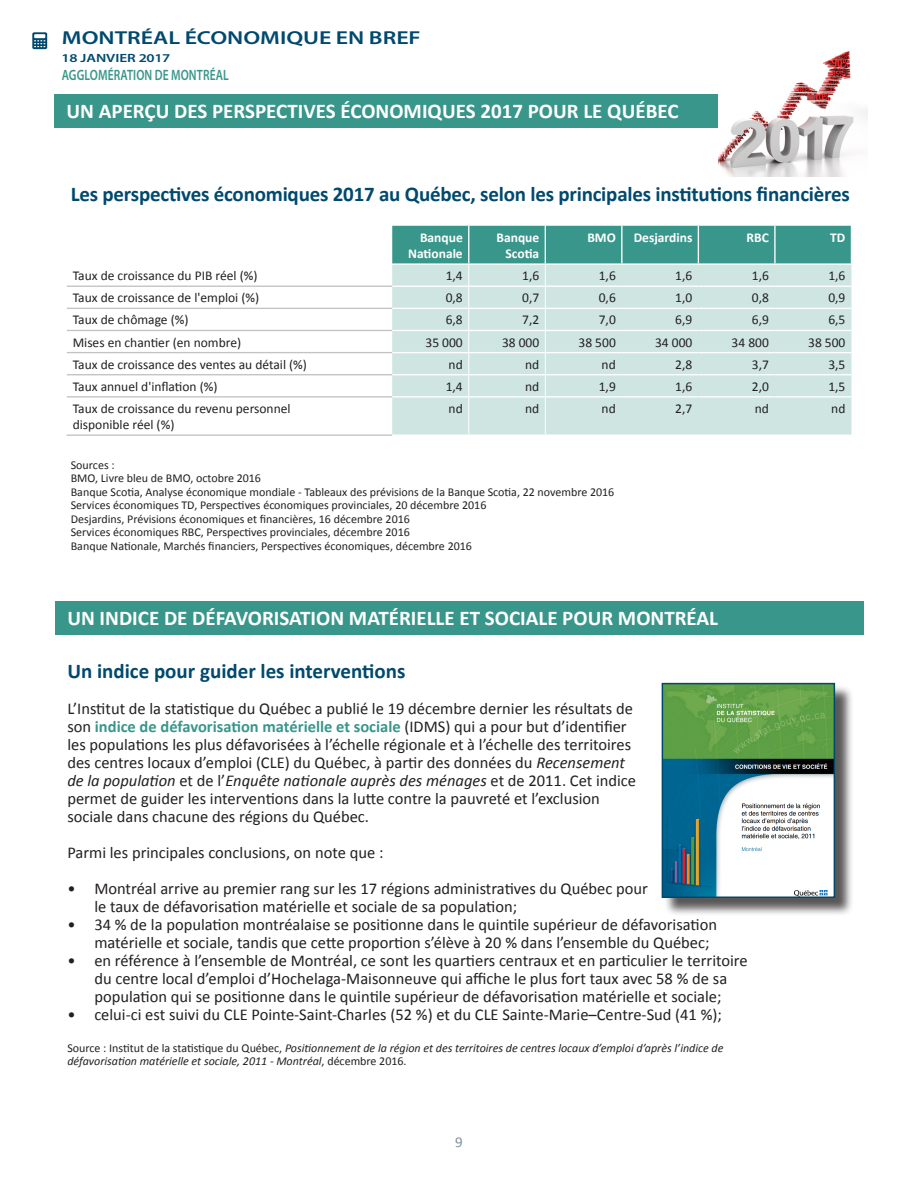
<style>
.page{position:relative;width:918px;height:1188px;background:#fff}
.page>*{position:absolute;margin:0;border:0;box-sizing:border-box;transform-origin:0 0}
.t1{font:700 21px "Calibri";letter-spacing:-.01em;color:#00496e}
.t2{font:700 21px "Calibri";color:#fff}
.t3{font:600 18.75px "Myriad Pro";color:#00496e;scale:1.27 1}
.t4{font:16.5px/18px "Calibri";color:#231f20}
.t5{font:600 15px "Myriad Pro";letter-spacing:.01em;color:#39968b;scale:.77 1}
.t6{font:15px "Calibri";color:#7c929e}
.t7{font:13.5px "Calibri";color:#231f20}
.t8{font:700 13.5px/16.2px "Calibri";color:#fff;text-align:right}
.t9{font:12px "Calibri";color:#231f20}
.t10{font:italic 12px/13.5px "Calibri";color:#231f20}
.t11{font:600 12px "Myriad Pro";color:#00496e;scale:1.27 1}
.s1{font-weight:700;color:#39968b}
.s2{font-style:italic}
.s3{font-style:normal}
</style>
<div class="page">
<svg style="left:32px;top:32px;width:15px;height:17px"></svg>
<div style="left:54px;top:94px;width:809px;height:34px;background:#39968b"></div>
<div style="left:55px;top:601px;width:809px;height:34px;background:#39968b"></div>
<div style="left:664px;top:685px;width:190px;height:232px;background:#231f20;opacity:.75"></div>
<img style="left:665px;top:686px;width:167px;height:209px">
<div style="left:662px;top:683px;width:173px;height:215px;border:2px solid #00496e"></div>
<svg style="left:67px;top:285px;width:325px;height:150px"></svg>
<div style="left:392px;top:397px;width:459px;height:38px;background:#cee5e2"></div>
<hr style="left:67px;top:286px;width:325px;height:1px;background:#c2c3c6">
<hr style="left:67px;top:308px;width:325px;height:1px;background:#c2c3c6">
<hr style="left:67px;top:330px;width:325px;height:1px;background:#c2c3c6">
<hr style="left:67px;top:352px;width:325px;height:1px;background:#c2c3c6">
<hr style="left:67px;top:374px;width:325px;height:1px;background:#c2c3c6">
<hr style="left:67px;top:396px;width:325px;height:2px;background:#c2c3c6">
<hr style="left:67px;top:435px;width:325px;height:1px;background:#c2c3c6">
<hr style="left:392px;top:396px;width:77px;height:2px;background:#fff">
<hr style="left:775px;top:396px;width:76px;height:2px;background:#fff">
<hr style="left:469px;top:396px;width:76px;height:2px;background:#fff">
<hr style="left:545px;top:396px;width:77px;height:2px;background:#fff">
<hr style="left:622px;top:396px;width:76px;height:2px;background:#fff">
<hr style="left:699px;top:396px;width:76px;height:2px;background:#fff">
<svg style="left:392px;top:226px;width:459px;height:171px;background:#b0d5d0"></svg>
<hr style="left:469px;top:397px;width:1px;height:38px;background:#fff">
<hr style="left:545px;top:397px;width:1px;height:38px;background:#fff">
<img style="left:719px;top:51px;width:148px;height:126px">
<p class="t3" style="left:62px;top:26px;width:284px">MONTRÉAL ÉCONOMIQUE EN BREF</p>
<p class="t11" style="left:62px;top:50px;width:87px">18 JANVIER 2017</p>
<p class="t5" style="left:62px;top:65px;width:218px">AGGLOMÉRATION DE MONTRÉAL</p>
<p class="t2" style="left:66px;top:98px;width:613px">UN APERÇU DES PERSPECTIVES ÉCONOMIQUES 2017 POUR LE QUÉBEC</p>
<p class="t1" style="left:71px;top:181px;width:781px">Les perspectives économiques 2017 au Québec, selon les principales institutions financières</p>
<p class="t8" style="left:408px;top:229px;width:56px">Banque<br>Nationale</p>
<p class="t8" style="left:497px;top:229px;width:44px">Banque<br>Scotia</p>
<p class="t8" style="left:587px;top:229px;width:30px">BMO</p>
<p class="t8" style="left:634px;top:229px;width:60px">Desjardins</p>
<p class="t8" style="left:747px;top:229px;width:24px">RBC</p>
<p class="t8" style="left:830px;top:229px;width:17px">TD</p>
<p class="t7" style="left:73px;top:267px;width:186px">Taux de croissance du PIB réel (%)</p>
<p class="t7" style="left:446px;top:267px;width:19px">1,4</p>
<p class="t7" style="left:522px;top:267px;width:19px">1,6</p>
<p class="t7" style="left:599px;top:267px;width:19px">1,6</p>
<p class="t7" style="left:675px;top:267px;width:19px">1,6</p>
<p class="t7" style="left:752px;top:267px;width:19px">1,6</p>
<p class="t7" style="left:828px;top:267px;width:19px">1,6</p>
<p class="t7" style="left:73px;top:289px;width:188px">Taux de croissance de l'emploi (%)</p>
<p class="t7" style="left:446px;top:289px;width:19px">0,8</p>
<p class="t7" style="left:522px;top:289px;width:19px">0,7</p>
<p class="t7" style="left:599px;top:289px;width:19px">0,6</p>
<p class="t7" style="left:675px;top:289px;width:19px">1,0</p>
<p class="t7" style="left:752px;top:289px;width:19px">0,8</p>
<p class="t7" style="left:828px;top:289px;width:19px">0,9</p>
<p class="t7" style="left:73px;top:311px;width:117px">Taux de chômage (%)</p>
<p class="t7" style="left:446px;top:311px;width:19px">6,8</p>
<p class="t7" style="left:522px;top:311px;width:19px">7,2</p>
<p class="t7" style="left:599px;top:311px;width:19px">7,0</p>
<p class="t7" style="left:675px;top:311px;width:19px">6,9</p>
<p class="t7" style="left:752px;top:311px;width:19px">6,9</p>
<p class="t7" style="left:828px;top:311px;width:19px">6,5</p>
<p class="t7" style="left:73px;top:334px;width:170px">Mises en chantier (en nombre)</p>
<p class="t7" style="left:426px;top:334px;width:39px">35 000</p>
<p class="t7" style="left:502px;top:334px;width:39px">38 000</p>
<p class="t7" style="left:579px;top:334px;width:39px">38 500</p>
<p class="t7" style="left:655px;top:334px;width:39px">34 000</p>
<p class="t7" style="left:732px;top:334px;width:39px">34 800</p>
<p class="t7" style="left:808px;top:334px;width:39px">38 500</p>
<p class="t7" style="left:73px;top:356px;width:236px">Taux de croissance des ventes au détail (%)</p>
<p class="t7" style="left:449px;top:356px;width:16px">nd</p>
<p class="t7" style="left:525px;top:356px;width:16px">nd</p>
<p class="t7" style="left:602px;top:356px;width:16px">nd</p>
<p class="t7" style="left:675px;top:356px;width:19px">2,8</p>
<p class="t7" style="left:752px;top:356px;width:19px">3,7</p>
<p class="t7" style="left:828px;top:356px;width:19px">3,5</p>
<p class="t7" style="left:73px;top:378px;width:146px">Taux annuel d'inflation (%)</p>
<p class="t7" style="left:446px;top:378px;width:19px">1,4</p>
<p class="t7" style="left:525px;top:378px;width:16px">nd</p>
<p class="t7" style="left:599px;top:378px;width:19px">1,9</p>
<p class="t7" style="left:675px;top:378px;width:19px">1,6</p>
<p class="t7" style="left:752px;top:378px;width:19px">2,0</p>
<p class="t7" style="left:828px;top:378px;width:19px">1,5</p>
<p class="t7" style="left:73px;top:400px;width:219px">Taux de croissance du revenu personnel</p>
<p class="t7" style="left:73px;top:416px;width:103px">disponible réel (%)</p>
<p class="t7" style="left:449px;top:400px;width:16px">nd</p>
<p class="t7" style="left:525px;top:400px;width:16px">nd</p>
<p class="t7" style="left:602px;top:400px;width:16px">nd</p>
<p class="t7" style="left:675px;top:400px;width:19px">2,7</p>
<p class="t7" style="left:755px;top:400px;width:16px">nd</p>
<p class="t7" style="left:831px;top:400px;width:16px">nd</p>
<p class="t9" style="left:71px;top:457px;width:45px">Sources :</p>
<p class="t9" style="left:71px;top:471px;width:192px">BMO, Livre bleu de BMO, octobre 2016</p>
<p class="t9" style="left:71px;top:484px;width:545px">Banque Scotia, Analyse économique mondiale - Tableaux des prévisions de la Banque Scotia, 22 novembre 2016</p>
<p class="t9" style="left:71px;top:498px;width:417px">Services économiques TD, Perspectives économiques provinciales, 20 décembre 2016</p>
<p class="t9" style="left:71px;top:511px;width:341px">Desjardins, Prévisions économiques et financières, 16 décembre 2016</p>
<p class="t9" style="left:71px;top:525px;width:341px">Services économiques RBC, Perspectives provinciales, décembre 2016</p>
<p class="t9" style="left:71px;top:538px;width:403px">Banque Nationale, Marchés financiers, Perspectives économiques, décembre 2016</p>
<p class="t2" style="left:67px;top:605px;width:652px">UN INDICE DE DÉFAVORISATION MATÉRIELLE ET SOCIALE POUR MONTRÉAL</p>
<p class="t1" style="left:67px;top:658px;width:340px">Un indice pour guider les interventions</p>
<p class="t4" style="left:67px;top:700px;width:570px">L’Institut de la statistique du Québec a publié le 19 décembre dernier les résultats de son <span class="s1">indice de défavorisation matérielle et sociale</span> (IDMS) qui a pour but d’identifier les populations les plus défavorisées à l’échelle régionale et à l’échelle des territoires des centres locaux d’emploi (CLE) du Québec, à partir des données du <span class="s2">Recensement de la population</span> et de l’<span class="s2">Enquête nationale auprès des ménages</span> et de 2011. Cet indice permet de guider les interventions dans la lutte contre la pauvreté et l’exclusion sociale dans chacune des régions du Québec.</p>
<p class="t4" style="left:67px;top:844px;width:318px">Parmi les principales conclusions, on note que :</p>
<p class="t4" style="left:94px;top:880px;width:555px;text-indent:-27px">• Montréal arrive au premier rang sur les 17 régions administratives du Québec pour le taux de défavorisation matérielle et sociale de sa population;</p>
<p class="t4" style="left:94px;top:916px;width:624px;text-indent:-27px">• 34 % de la population montréalaise se positionne dans le quintile supérieur de défavorisation matérielle et sociale, tandis que cette proportion s’élève à 20 % dans l’ensemble du Québec;</p>
<p class="t4" style="left:67px;top:952px;width:682px;text-align:center">• en référence à l’ensemble de Montréal, ce sont les quartiers centraux et en particulier le territoire du centre local d’emploi d’Hochelaga-Maisonneuve qui affiche le plus fort taux avec 58 % de sa population qui se positionne dans le quintile supérieur de défavorisation matérielle et sociale;</p>
<p class="t4" style="left:67px;top:1006px;width:656px">• celui-ci est suivi du CLE Pointe-Saint-Charles (52 %) et du CLE Sainte-Marie–Centre-Sud (41 %);</p>
<p class="t10" style="left:67px;top:1041px;width:658px"><span class="s3">Source : Institut de la statistique du Québec,</span> Positionnement de la région et des territoires de centres locaux d’emploi d’après l’indice de défavorisation matérielle et sociale, 2011 - Montréal<span class="s3">, décembre 2016.</span></p>
<p class="t6" style="left:455px;top:1132px;width:9px">9</p>
</div>
